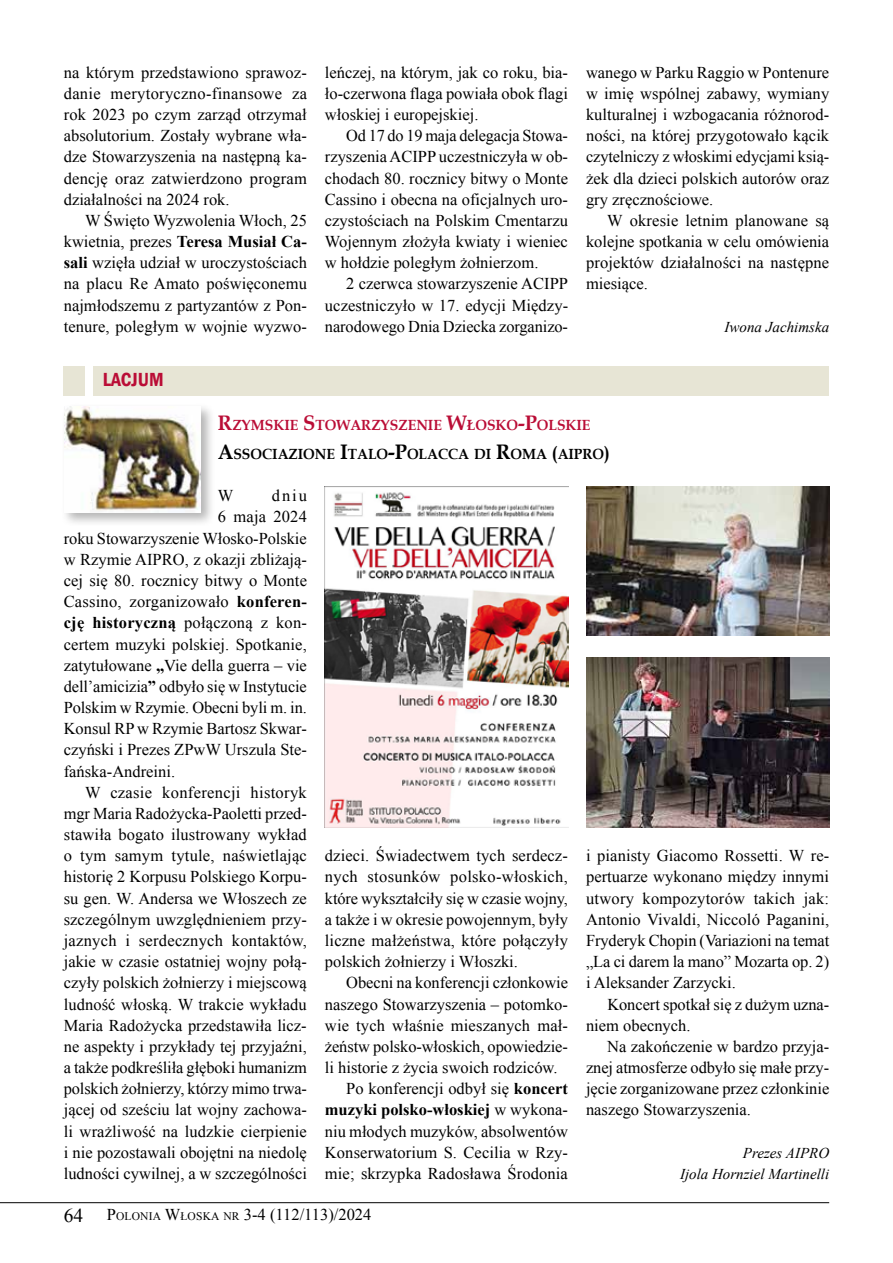
<style>
.page{position:relative;width:893px;height:1263px;background:#fff}
.page>*{position:absolute;margin:0;border:0;box-sizing:border-box;transform-origin:0 0}
.t1{font:600 condensed 19.5px "Franklin Gothic";color:#ba0d36}
.t2{font:16.5px/21.1px "Times New Roman";color:#000;text-align:justify}
.t3{font:700 16.5px "Times New Roman";color:#000}
.t4{font:16.5px "Times New Roman";color:#000}
.t5{font:16.5px "Times New Roman";letter-spacing:.02em;color:#000}
.t6{font:italic 15px/21.1px "Times New Roman";color:#000;text-align:right}
.t7{font:700 14.7px/29.4px "Book Antiqua";color:#ba0d36;scale:.95 1}
.s1{font-weight:700}
.s2{font-size:21px}
.s3{font-size:21px;color:#000}
.s4{color:#000}
.s5{font-size:18px;color:#000}
.s6{font-weight:400}
.s7{font-size:19.5px}
.s8{font-size:11.55px}
</style>
<div class="page">
<hr style="left:0;top:1202px;width:829px;height:1px;background:#000">
<div style="left:93px;top:366px;width:736px;height:29px;background:#e7e5d5"></div>
<div style="left:64px;top:366px;width:21px;height:29px;background:#e7e5d5"></div>
<div style="left:61px;top:403px;width:155px;height:124px;background:#000;opacity:.3"></div>
<img style="left:64px;top:406px;width:137px;height:106px">
<img style="left:325px;top:487px;width:243px;height:340px">
<img style="left:586px;top:487px;width:243px;height:148px">
<img style="left:586px;top:657px;width:243px;height:170px">
<p class="t2" style="left:64px;top:61px;width:245px">na którym przedstawiono sprawoz&shy;danie merytoryczno-finansowe za rok 2023 po czym zarząd otrzymał absolutorium. Zostały wybrane wła&shy;dze Stowarzyszenia na następną ka&shy;dencję oraz zatwierdzono program działalności na 2024 rok.</p>
<p class="t2" style="left:64px;top:210px;width:245px;text-indent:21px">W Święto Wyzwolenia Włoch, 25 kwietnia, prezes <span class="s1">Teresa Musiał Ca&shy;sali</span> wzięła udział w uroczystościach na placu Re Amato poświęconemu najmłodszemu z partyzantów z Pon&shy;tenure, poległym w wojnie wyzwo-</p>
<p class="t1" style="left:103px;top:367px;width:62px">LACJUM</p>
<p class="t2" style="left:325px;top:61px;width:245px">leńczej, na którym, jak co roku, bia&shy;ło-czerwona flaga powiała obok flagi włoskiej i europejskiej.</p>
<p class="t2" style="left:325px;top:125px;width:245px;text-indent:21px">Od 17 do 19 maja delegacja Stowa&shy;rzyszenia ACIPP uczestniczyła w ob&shy;chodach 80. rocznicy bitwy o Monte Cassino i obecna na oficjalnych uro&shy;czystościach na Polskim Cmentarzu Wojennym złożyła kwiaty i wieniec w hołdzie poległym żołnierzom.</p>
<p class="t2" style="left:325px;top:273px;width:245px;text-indent:21px">2 czerwca stowarzyszenie ACIPP uczestniczyło w 17. edycji Między&shy;narodowego Dnia Dziecka zorganizo-</p>
<p class="t2" style="left:586px;top:61px;width:245px">wanego w Parku Raggio w Pontenure w imię wspólnej zabawy, wymiany kulturalnej i wzbogacania różnorod&shy;ności, na której przygotowało kącik czytelniczy z włoskimi edycjami ksią&shy;żek dla dzieci polskich autorów oraz gry zręcznościowe.</p>
<p class="t2" style="left:586px;top:210px;width:245px;text-indent:21px">W okresie letnim planowane są kolejne spotkania w celu omówienia projektów działalności na następne miesiące.</p>
<p class="t6" style="left:725px;top:316px;width:106px">Iwona Jachimska</p>
<p class="t7" style="left:218px;top:410px;width:414px"><span class="s2">R</span>ZYMSKIE <span class="s2">S</span>TOWARZYSZENIE <span class="s2">W</span>ŁOSKO<span class="s2">-P</span>OLSKIE<br><span class="s3">A</span><span class="s4">SSOCIAZIONE</span> <span class="s3">I</span><span class="s4">TALO</span><span class="s3">-P</span><span class="s4">OLACCA DI</span> <span class="s3">R</span><span class="s4">OMA</span> <span class="s5">(</span><span class="s4">AIPRO</span><span class="s5">)</span></p>
<p class="t2" style="left:218px;top:485px;width:17px">W</p>
<p class="t2" style="left:272px;top:485px;width:36px">dniu</p>
<p class="t2" style="left:218px;top:506px;width:90px">6 maja 2024</p>
<p class="t2" style="left:64px;top:527px;width:245px">roku Stowarzyszenie Włosko-Polskie</p>
<p class="t2" style="left:64px;top:548px;width:245px">w Rzymie AIPRO, z okazji zbliżają-</p>
<p class="t2" style="left:64px;top:570px;width:245px">cej się 80. rocznicy bitwy o Monte</p>
<p class="t2" style="left:64px;top:591px;width:245px">Cassino, zorganizowało <span class="s1">konferen-</span></p>
<p class="t3" style="left:64px;top:611px;width:245px">cję historyczną <span class="s6">połączoną z kon-</span></p>
<p class="t2" style="left:64px;top:633px;width:245px">certem muzyki polskiej. Spotkanie,</p>
<p class="t2" style="left:64px;top:654px;width:245px">zatytułowane <span class="s1">„</span>Vie della guerra – vie</p>
<p class="t2" style="left:64px;top:675px;width:245px">dell’amicizia<span class="s1">”</span> odbyło się w Instytucie</p>
<p class="t2" style="left:64px;top:697px;width:245px">Polskim w Rzymie. Obecni byli m. in.</p>
<p class="t2" style="left:64px;top:718px;width:245px">Konsul RP w Rzymie Bartosz Skwar-</p>
<p class="t2" style="left:64px;top:739px;width:245px">czyński i Prezes ZPwW Urszula Ste-</p>
<p class="t2" style="left:64px;top:760px;width:113px">fańska-Andreini.</p>
<p class="t5" style="left:85px;top:781px;width:223px">W czasie konferencji historyk</p>
<p class="t2" style="left:64px;top:802px;width:245px">mgr Maria Radożycka-Paoletti przed-</p>
<p class="t2" style="left:64px;top:824px;width:244px">stawiła bogato ilustrowany wykład</p>
<p class="t2" style="left:64px;top:845px;width:245px">o tym samym tytule, naświetlając</p>
<p class="t2" style="left:64px;top:866px;width:245px">historię 2 Korpusu Polskiego Korpu-</p>
<p class="t2" style="left:64px;top:887px;width:245px">su gen. W. Andersa we Włoszech ze</p>
<p class="t2" style="left:64px;top:908px;width:245px">szczególnym uwzględnieniem przy-</p>
<p class="t2" style="left:64px;top:930px;width:245px">jaznych i serdecznych kontaktów,</p>
<p class="t2" style="left:64px;top:951px;width:245px">jakie w czasie ostatniej wojny połą-</p>
<p class="t2" style="left:64px;top:972px;width:245px">czyły polskich żołnierzy i miejscową</p>
<p class="t2" style="left:64px;top:993px;width:244px">ludność włoską. W trakcie wykładu</p>
<p class="t2" style="left:64px;top:1014px;width:244px">Maria Radożycka przedstawiła licz-</p>
<p class="t2" style="left:64px;top:1035px;width:245px">ne aspekty i przykłady tej przyjaźni,</p>
<p class="t2" style="left:64px;top:1057px;width:245px">a także podkreśliła głęboki humanizm</p>
<p class="t2" style="left:64px;top:1078px;width:245px">polskich żołnierzy, którzy mimo trwa-</p>
<p class="t2" style="left:64px;top:1099px;width:245px">jącej od sześciu lat wojny zachowa-</p>
<p class="t2" style="left:64px;top:1120px;width:245px">li wrażliwość na ludzkie cierpienie</p>
<p class="t2" style="left:64px;top:1141px;width:245px">i nie pozostawali obojętni na niedolę</p>
<p class="t2" style="left:64px;top:1162px;width:245px">ludności cywilnej, a w szczególności</p>
<p class="t2" style="left:325px;top:845px;width:245px">dzieci. Świadectwem tych serdecz&shy;nych stosunków polsko-włoskich, które wykształciły się w czasie wojny, a także i w okresie powojennym, były liczne małżeństwa, które połączyły polskich żołnierzy i Włoszki.</p>
<p class="t2" style="left:346px;top:972px;width:223px">Obecni na konferencji członkowie</p>
<p class="t2" style="left:325px;top:993px;width:245px">naszego Stowarzyszenia – potomko-</p>
<p class="t2" style="left:325px;top:1014px;width:245px">wie tych właśnie mieszanych mał-</p>
<p class="t2" style="left:325px;top:1035px;width:245px">żeństw polsko-włoskich, opowiedzie-</p>
<p class="t2" style="left:325px;top:1057px;width:234px">li historie z życia swoich rodziców.</p>
<p class="t2" style="left:346px;top:1078px;width:223px">Po konferencji odbył się <span class="s1">koncert</span></p>
<p class="t3" style="left:325px;top:1098px;width:245px">muzyki polsko-włoskiej <span class="s6">w wykona-</span></p>
<p class="t2" style="left:325px;top:1120px;width:245px">niu młodych muzyków, absolwentów</p>
<p class="t2" style="left:325px;top:1141px;width:244px">Konserwatorium S. Cecilia w Rzy-</p>
<p class="t2" style="left:325px;top:1162px;width:244px">mie; skrzypka Radosława Środonia</p>
<p class="t2" style="left:586px;top:845px;width:245px">i pianisty Giacomo Rossetti. W re&shy;pertuarze wykonano między innymi utwory kompozytorów takich jak:<br>Antonio Vivaldi, Niccoló Paganini, Fryderyk Chopin (Variazioni na temat „La ci darem la mano” Mozarta op. 2) i Aleksander Zarzycki.</p>
<p class="t2" style="left:586px;top:993px;width:245px;text-indent:21px">Koncert spotkał się z dużym uzna&shy;niem obecnych.</p>
<p class="t2" style="left:586px;top:1035px;width:245px;text-indent:21px">Na zakończenie w bardzo przyja&shy;znej atmosferze odbyło się małe przy&shy;jęcie zorganizowane przez członkinie naszego Stowarzyszenia.</p>
<p class="t6" style="left:680px;top:1142px;width:151px">Prezes AIPRO<br>Ijola Hornziel Martinelli</p>
<p class="t4" style="left:64px;top:1203px;width:309px"><span class="s7">64</span> P<span class="s8">OLONIA</span> W<span class="s8">ŁOSKA NR</span> 3-4 (112/113)/2024</p>
</div>
